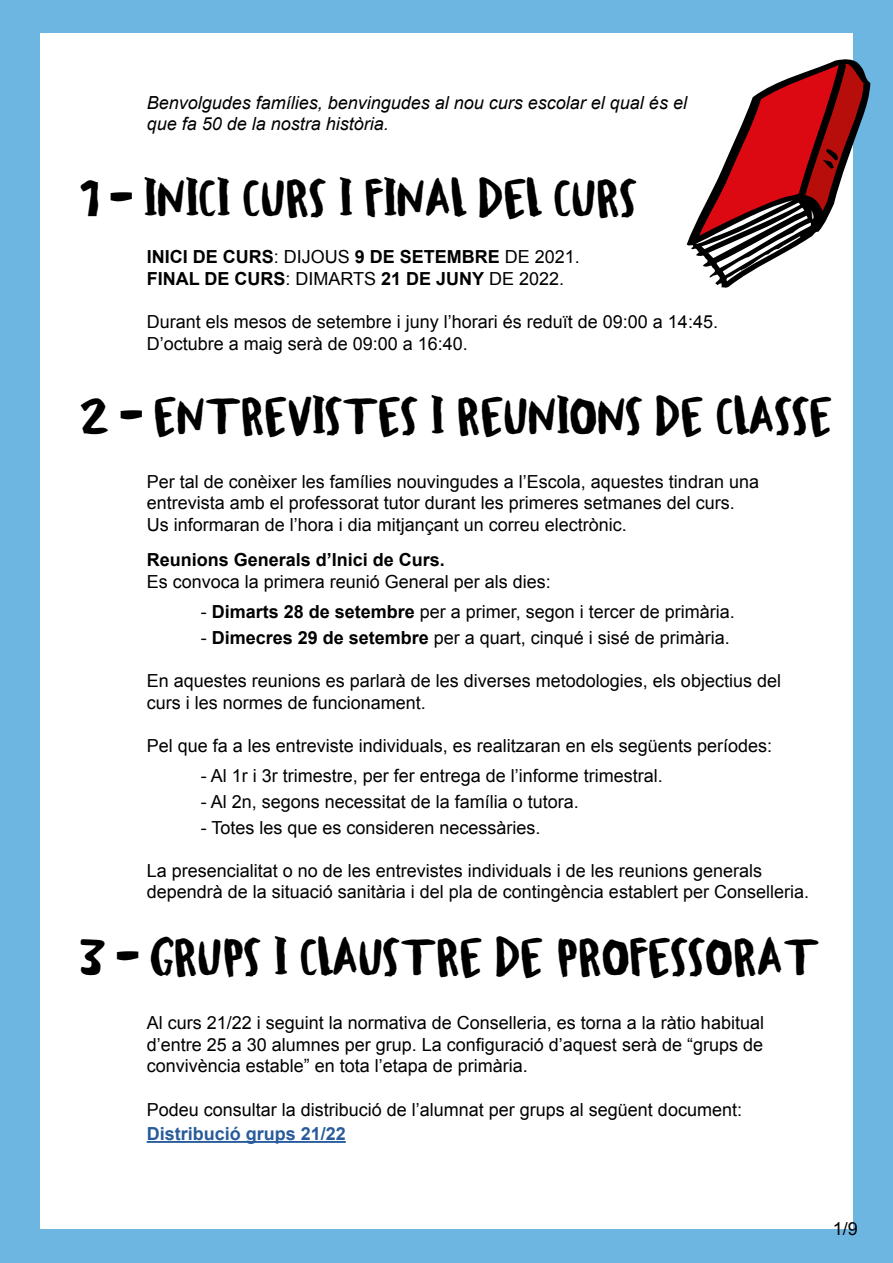
<style>
.page{position:relative;width:893px;height:1263px;background:#6db6e1}
.page>*{position:absolute;margin:0;border:0;box-sizing:border-box;transform-origin:0 0}
.t1{font:35.85px "Centus 1";color:#000}
.t2{font:18px/21.6px "Arial";color:#000}
.t3{font:700 18px/21.6px "Arial";color:#000}
.t4{font:italic 18px/21.6px "Arial";color:#000}
.t5{font:700 18px "Arial";color:#275b9b}
.s1{font-weight:400}
.s2{font-weight:700}
</style>
<div class="page">
<div style="left:40px;top:34px;width:813px;height:1195px;background:#fff"></div>
<hr style="left:147px;top:1141px;width:199px;height:2px;background:#275b9b">
<svg style="left:687px;top:59px;width:183px;height:229px"></svg>
<p class="t4" style="left:147px;top:92px;width:542px">Benvolgudes famílies, benvingudes al nou curs escolar el qual és el que fa 50 de la nostra història.</p>
<h1 class="t1" style="left:81px;top:176px;width:559px">1 - INICI CURS I FINAL DEL CURS</h1>
<p class="t3" style="left:147px;top:247px;width:435px">INICI DE CURS<span class="s1">: DIJOUS</span> 9 DE SETEMBRE <span class="s1">DE 2021.<br></span>FINAL DE CURS<span class="s1">: DIMARTS</span> 21 DE JUNY <span class="s1">DE 2022.</span></p>
<p class="t2" style="left:147px;top:311px;width:573px">Durant els mesos de setembre i juny l’horari és reduït de 09:00 a 14:45.<br>D’octubre a maig serà de 09:00 a 16:40.</p>
<h1 class="t1" style="left:81px;top:393px;width:754px">2 - ENTREVISTES I REUNIONS DE CLASSE</h1>
<p class="t2" style="left:147px;top:471px;width:614px">Per tal de conèixer les famílies nouvingudes a l’Escola, aquestes tindran una entrevista amb el professorat tutor durant les primeres setmanes del curs.<br>Us informaran de l’hora i dia mitjançant un correu electrònic.</p>
<p class="t3" style="left:147px;top:550px;width:300px">Reunions Generals d’Inici de Curs.</p>
<p class="t2" style="left:147px;top:571px;width:406px">Es convoca la primera reunió General per als dies:</p>
<p class="t2" style="left:201px;top:601px;width:536px">- <span class="s2">Dimarts 28 de setembre</span> per a primer, segon i tercer de primària.</p>
<p class="t2" style="left:201px;top:627px;width:531px">- <span class="s2">Dimecres 29 de setembre</span> per a quart, cinqué i sisé de primària.</p>
<p class="t2" style="left:147px;top:670px;width:636px">En aquestes reunions es parlarà de les diverses metodologies, els objectius del curs i les normes de funcionament.</p>
<p class="t2" style="left:147px;top:735px;width:627px">Pel que fa a les entreviste individuals, es realitzaran en els següents períodes:</p>
<p class="t2" style="left:201px;top:765px;width:464px">- Al 1r i 3r trimestre, per fer entrega de l’informe trimestral.</p>
<p class="t2" style="left:201px;top:791px;width:380px">- Al 2n, segons necessitat de la família o tutora.</p>
<p class="t2" style="left:201px;top:817px;width:341px">- Totes les que es consideren necessàries.</p>
<p class="t2" style="left:147px;top:860px;width:664px">La presencialitat o no de les entrevistes individuals i de les reunions generals dependrà de la situació sanitària i del pla de contingència establert per Conselleria.</p>
<h1 class="t1" style="left:81px;top:935px;width:741px">3 - GRUPS I CLAUSTRE DE PROFESSORAT</h1>
<p class="t2" style="left:147px;top:1012px;width:619px;text-align:justify">Al curs 21/22 i seguint la normativa de Conselleria, es torna a la ràtio habitual d’entre 25 a 30 alumnes per grup. La configuració d’aquest serà de “grups de convivència estable” en tota l’etapa de primària.</p>
<p class="t2" style="left:147px;top:1099px;width:597px">Podeu consultar la distribució de l’alumnat per grups al següent document:</p>
<p class="t5" style="left:147px;top:1122px;width:201px">Distribució grups 21/22</p>
<p class="t2" style="left:833px;top:1218px;width:27px">1/9</p>
</div>
